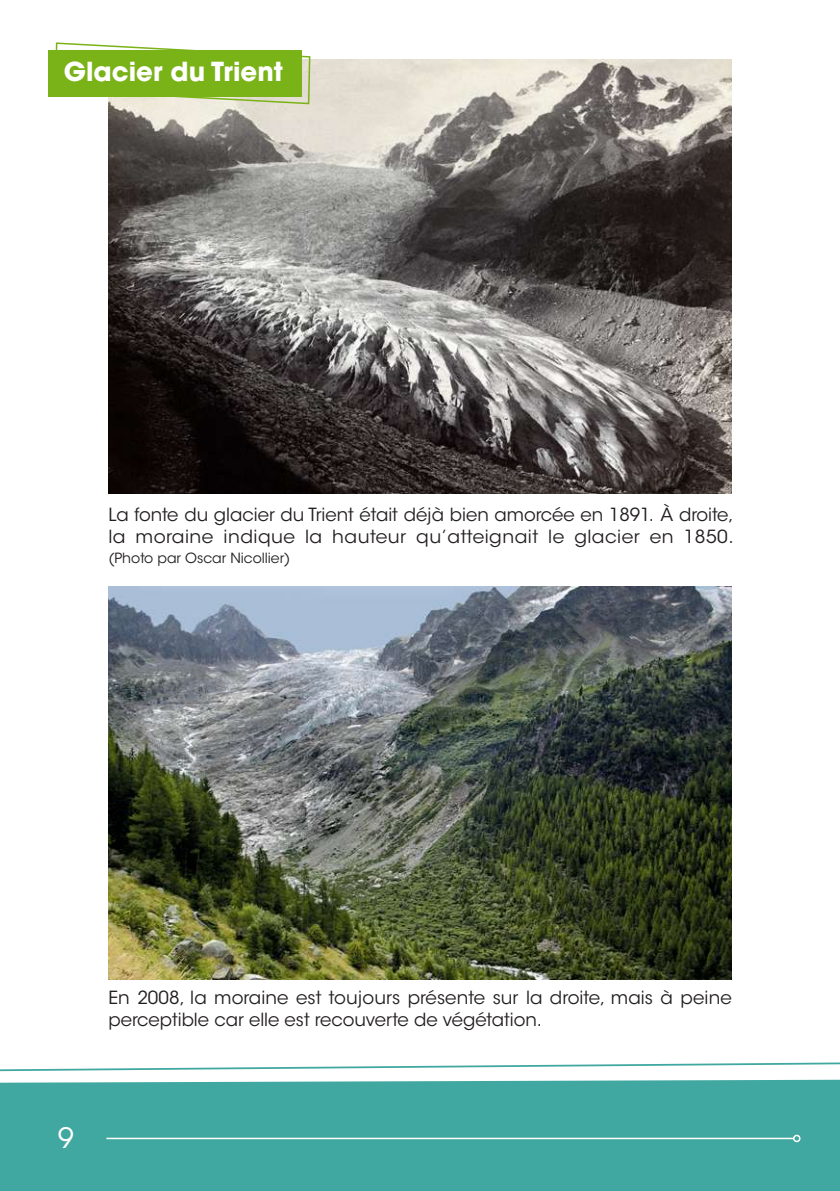
<style>
.page{position:relative;width:840px;height:1191px;background:#fff}
.page>*{position:absolute;margin:0;border:0;box-sizing:border-box;transform-origin:0 0}
.t1{font:28px "ITC Avant Garde Std";color:#fff}
.t2{font:700 26px "ITC Avant Garde Std";color:#fff}
.t3{font:18px/21.6px "ITC Avant Garde Std";color:#231f20}
.t4{font:14px "ITC Avant Garde Std";color:#231f20}
</style>
<div class="page">
<div style="left:0;top:1079px;width:839px;height:112px;background:#40a8a0"></div>
<svg style="left:0;top:1062px;width:839px;height:9px"></svg>
<hr style="left:106px;top:1137px;width:687px;height:2px;background:#fff">
<div style="left:792px;top:1134px;width:8px;height:8px;border:2px solid #fff;border-radius:50%"></div>
<img style="left:108px;top:60px;width:623px;height:433px">
<img style="left:108px;top:587px;width:623px;height:392px">
<div style="left:48px;top:50px;width:254px;height:47px;background:#7ab317"></div>
<svg style="left:55px;top:42px;width:256px;height:63px"></svg>
<h2 class="t2" style="left:64px;top:55px;width:220px">Glacier du Trient</h2>
<p class="t3" style="left:108px;top:504px;width:626px">La fonte du glacier du Trient était déjà bien amorcée en 1891. À droite, la moraine indique la hauteur qu’atteignait le glacier en 1850.</p>
<p class="t4" style="left:108px;top:549px;width:183px">(Photo par Oscar Nicollier)</p>
<p class="t3" style="left:108px;top:987px;width:624px">En 2008, la moraine est toujours présente sur la droite, mais à peine perceptible car elle est recouverte de végétation.</p>
<h1 class="t1" style="left:58px;top:1120px;width:18px">9</h1>
</div>
